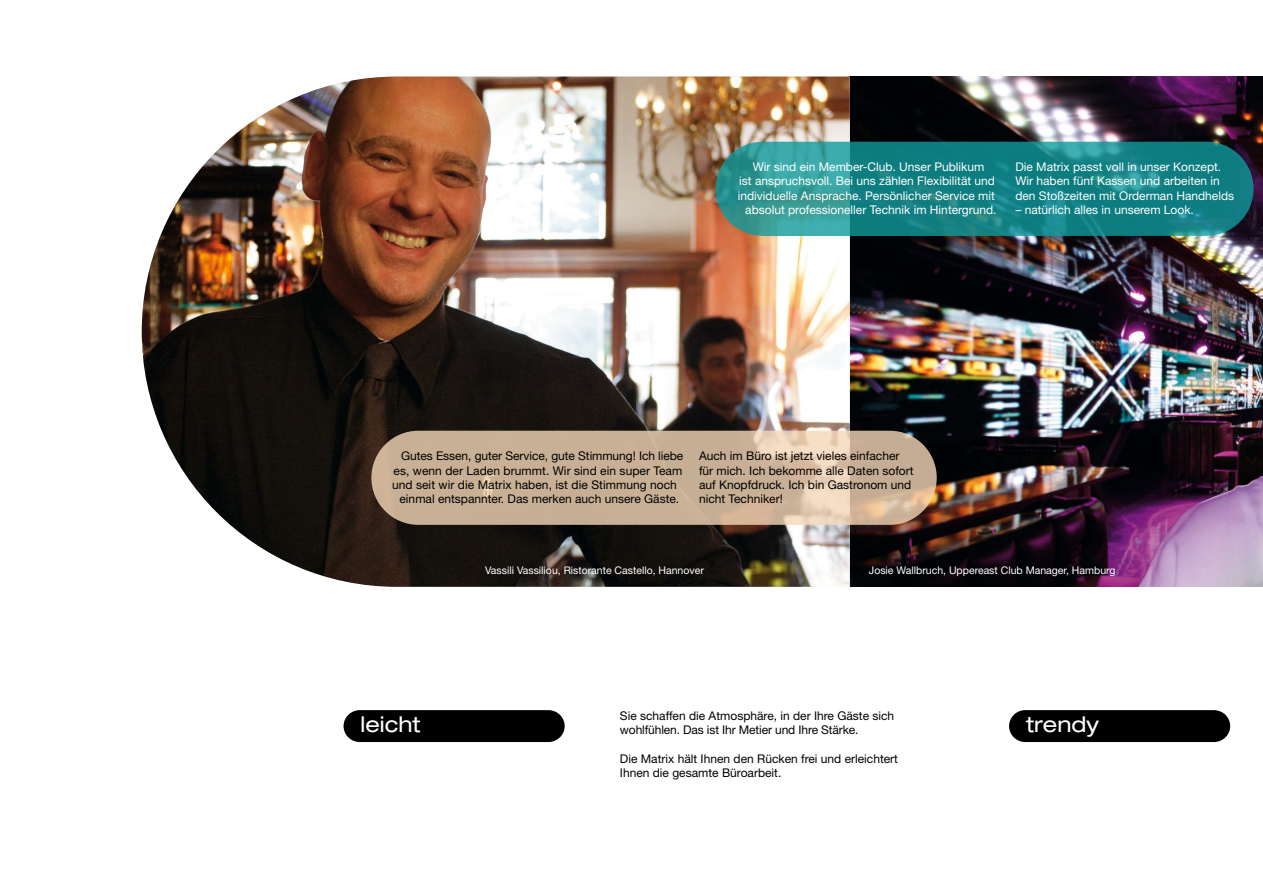
<style>
.page{position:relative;width:1263px;height:893px;background:#fff}
.page>*{position:absolute;margin:0;border:0;box-sizing:border-box;transform-origin:0 0}
.t1{font:expanded 21.75px "Helvetica Neue";color:#fff}
.t2{font:12px/14.4px "Helvetica Neue LT";color:#000}
.t3{font:12px/14.4px "Helvetica Neue LT";color:#fff}
.t4{font:10.5px "Helvetica Neue LT";color:#fff}
</style>
<div class="page">
<img style="left:850px;top:77px;width:413px;height:510px">
<div style="left:344px;top:710px;width:221px;height:32px;background:#000;border-radius:16px"></div>
<div style="left:1009px;top:710px;width:221px;height:32px;background:#000;border-radius:16px"></div>
<img style="left:142px;top:77px;width:708px;height:510px">
<svg style="left:371px;top:431px;width:566px;height:94px;background:#ccb499"></svg>
<svg style="left:716px;top:142px;width:537px;height:94px;background:#1b888a"></svg>
<p class="t3" style="left:753px;top:159px;width:233px">Wir sind ein Member-Club. Unser Publikum</p>
<p class="t3" style="left:739px;top:174px;width:257px">ist anspruchsvoll. Bei uns zählen Flexibilität und</p>
<p class="t3" style="left:738px;top:188px;width:259px">individuelle Ansprache. Persönlicher Service mit</p>
<p class="t3" style="left:745px;top:203px;width:253px">absolut professioneller Technik im Hintergrund.</p>
<p class="t3" style="left:1015px;top:159px;width:220px">Die Matrix passt voll in unser Konzept.<br>Wir haben fünf Kassen und arbeiten in den Stoßzeiten mit Orderman Handhelds</p>
<p class="t3" style="left:1015px;top:203px;width:180px">– natürlich alles in unserem Look.</p>
<p class="t2" style="left:401px;top:448px;width:284px">Gutes Essen, guter Service, gute Stimmung! Ich liebe</p>
<p class="t2" style="left:394px;top:463px;width:290px">es, wenn der Laden brummt. Wir sind ein super Team</p>
<p class="t2" style="left:392px;top:477px;width:286px">und seit wir die Matrix haben, ist die Stimmung noch</p>
<p class="t2" style="left:400px;top:492px;width:281px">einmal entspannter. Das merken auch unsere Gäste.</p>
<p class="t2" style="left:699px;top:448px;width:216px">Auch im Büro ist jetzt vieles einfacher für mich. Ich bekomme alle Daten sofort auf Knopfdruck. Ich bin Gastronom und nicht Techniker!</p>
<p class="t4" style="left:485px;top:564px;width:220px">Vassili Vassiliou, Ristorante Castello, Hannover</p>
<p class="t4" style="left:869px;top:564px;width:248px">Josie Wallbruch, Uppereast Club Manager, Hamburg</p>
<h1 class="t1" style="left:361px;top:711px;width:62px">leicht</h1>
<p class="t2" style="left:620px;top:708px;width:276px">Sie schaffen die Atmosphäre, in der Ihre Gäste sich wohlfühlen. Das ist Ihr Metier und Ihre Stärke.</p>
<p class="t2" style="left:620px;top:751px;width:280px">Die Matrix hält Ihnen den Rücken frei und erleichtert<br>Ihnen die gesamte Büroarbeit.</p>
<h1 class="t1" style="left:1026px;top:711px;width:74px">trendy</h1>
</div>
